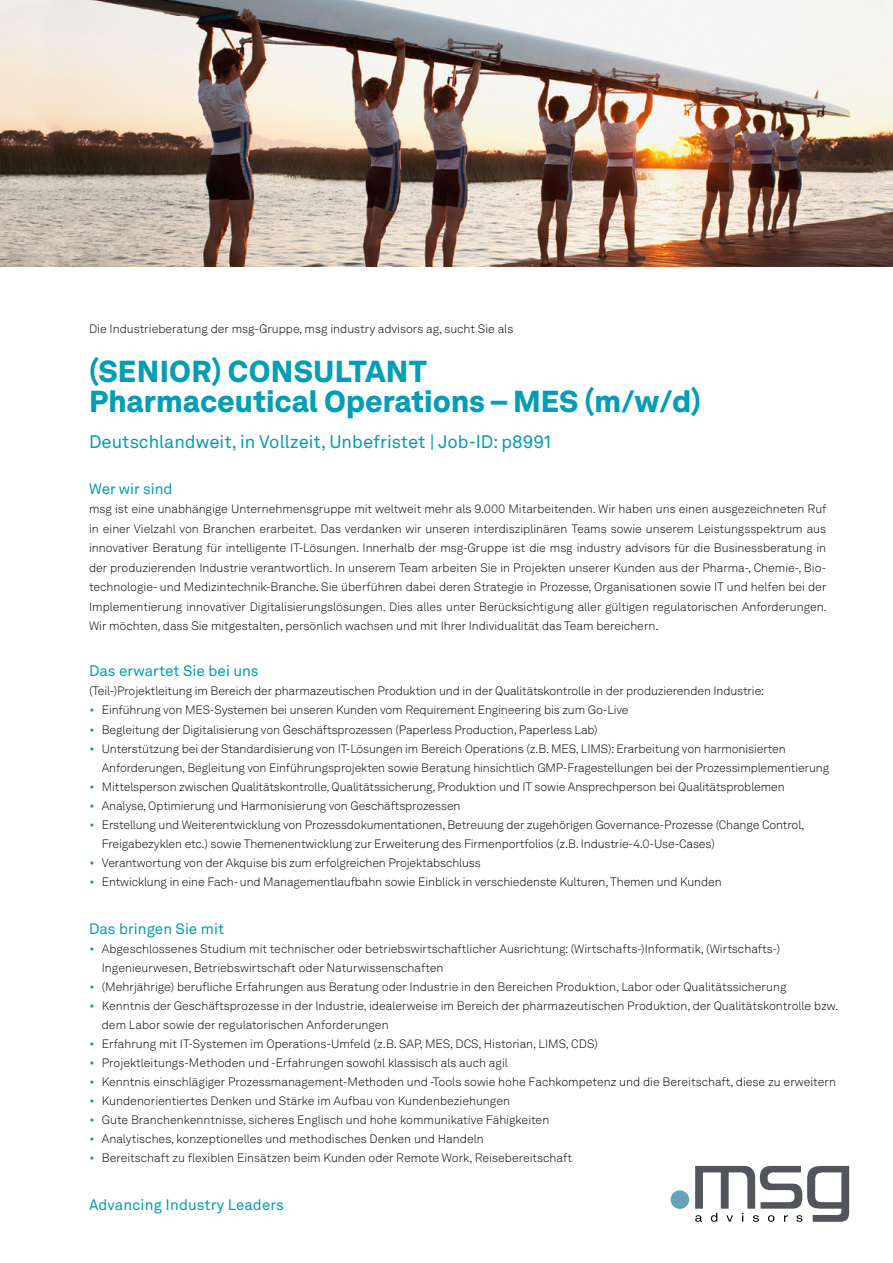
<style>
.page{position:relative;width:893px;height:1263px;background:#fff}
.page>*{position:absolute;margin:0;border:0;box-sizing:border-box;transform-origin:0 0}
.t1{font:900 30px/30px "Akkurat LL";color:#039db5}
.t2{font:18px "Akkurat LL";color:#039db5}
.t3{font:15px "Akkurat LL";color:#039db5}
.t4{font:15px "Akkurat Std";letter-spacing:.01em;color:#039db5}
.t5{font:300 12px/19.5px "Akkurat LL";letter-spacing:-.01em;color:#000}
.s1{font-family:"Akkurat Std"}
.s2{font-family:"Akkurat Std";font-size:13.5px;color:#039db5}
</style>
<div class="page">
<img style="left:0;top:0;width:893px;height:267px">
<div style="left:671px;top:1190px;width:18px;height:19px;background:#66a2b9;border-radius:50%"></div>
<svg style="left:695px;top:1166px;width:154px;height:56px"></svg>
<p class="t5" style="left:89px;top:319px;width:426px">Die Industrieberatung der msg-Gruppe, msg industry advisors ag, sucht Sie als</p>
<h1 class="t1" style="left:89px;top:355px;width:613px">(SENIOR) CONSULTANT<br>Pharmaceutical Operations – MES (m/w/d)</h1>
<h2 class="t2" style="left:89px;top:428px;width:464px">Deutschlandweit, in Vollzeit, Unbefristet <span class="s1">|</span> Job-ID: p8991</h2>
<p class="t3" style="left:89px;top:477px;width:85px">Wer wir sind</p>
<p class="t5" style="left:89px;top:499px;width:739px;text-align:justify">msg ist eine unabhängige Unternehmensgruppe mit weltweit mehr als 9.000 Mitarbeitenden. Wir haben uns einen ausgezeichneten Ruf in einer Vielzahl von Branchen erarbeitet. Das verdanken wir unseren interdisziplinären Teams sowie unserem Leistungsspektrum aus innovativer Beratung für intelligente IT-Lösungen. Innerhalb der msg-Gruppe ist die msg industry advisors für die Businessberatung in der produzierenden Industrie verantwortlich. In unserem Team arbeiten Sie in Projekten unserer Kunden aus der Pharma-, Chemie-, Bio&shy;technologie- und Medizintechnik-Branche. Sie überführen dabei deren Strategie in Prozesse, Organisationen sowie IT und helfen bei der Implementierung innovativer Digitalisierungslösungen. Dies alles unter Berücksichtigung aller gültigen regulatorischen Anforderungen.<br>Wir möchten, dass Sie mitgestalten, persönlich wachsen und mit Ihrer Individualität das Team bereichern.</p>
<p class="t3" style="left:89px;top:660px;width:171px">Das erwartet Sie bei uns</p>
<p class="t5" style="left:89px;top:681px;width:677px">(Teil-)Projektleitung im Bereich der pharmazeutischen Produktion und in der Qualitätskontrolle in der produzierenden Industrie:</p>
<p class="t5" style="left:89px;top:700px;width:541px"><span class="s2">•</span> Einführung von MES-Systemen bei unseren Kunden vom Requirement Engineering bis zum Go-Live</p>
<p class="t5" style="left:89px;top:719px;width:510px"><span class="s2">•</span> Begleitung der Digitalisierung von Geschäftsprozessen (Paperless Production, Paperless Lab)</p>
<p class="t5" style="left:102px;top:738px;width:729px;line-height:19px;text-indent:-13px"><span class="s2">•</span> Unterstützung bei der Standardisierung von IT-Lösungen im Bereich Operations (z.B. MES, LIMS): Erarbeitung von harmonisierten<br>Anforderungen, Begleitung von Einführungsprojekten sowie Beratung hinsichtlich GMP-Fragestellungen bei der Prozessimplementierung</p>
<p class="t5" style="left:89px;top:776px;width:697px"><span class="s2">•</span> Mittelsperson zwischen Qualitätskontrolle, Qualitätssicherung, Produktion und IT sowie Ansprechperson bei Qualitätsproblemen</p>
<p class="t5" style="left:89px;top:795px;width:373px"><span class="s2">•</span> Analyse, Optimierung und Harmonisierung von Geschäftsprozessen</p>
<p class="t5" style="left:102px;top:815px;width:704px;line-height:19px;text-indent:-13px"><span class="s2">•</span> Erstellung und Weiterentwicklung von Prozessdokumentationen, Betreuung der zugehörigen Governance-Prozesse (Change Control,<br>Freigabezyklen etc.) sowie Themenentwicklung zur Erweiterung des Firmenportfolios (z.B. Industrie-4.0-Use-Cases)</p>
<p class="t5" style="left:89px;top:853px;width:393px"><span class="s2">•</span> Verantwortung von der Akquise bis zum erfolgreichen Projektabschluss</p>
<p class="t5" style="left:89px;top:872px;width:634px"><span class="s2">•</span> Entwicklung in eine Fach- und Managementlaufbahn sowie Einblick in verschiedenste Kulturen, Themen und Kunden</p>
<p class="t3" style="left:89px;top:917px;width:137px">Das bringen Sie mit</p>
<p class="t5" style="left:102px;top:938px;width:680px;line-height:19px;text-indent:-13px"><span class="s2">•</span> Abgeschlossenes Studium mit technischer oder betriebswirtschaftlicher Ausrichtung: (Wirtschafts-)Informatik, (Wirtschafts-)<br>Ingenieurwesen, Betriebswirtschaft oder Naturwissenschaften</p>
<p class="t5" style="left:89px;top:976px;width:699px"><span class="s2">•</span> (Mehrjährige) berufliche Erfahrungen aus Beratung oder Industrie in den Bereichen Produktion, Labor oder Qualitätssicherung</p>
<p class="t5" style="left:102px;top:996px;width:738px;line-height:19px;text-indent:-13px"><span class="s2">•</span> Kenntnis der Geschäftsprozesse in der Industrie, idealerweise im Bereich der pharmazeutischen Produktion, der Qualitätskontrolle bzw. dem Labor sowie der regulatorischen Anforderungen</p>
<p class="t5" style="left:89px;top:1034px;width:510px"><span class="s2">•</span> Erfahrung mit IT-Systemen im Operations-Umfeld (z.B. SAP, MES, DCS, Historian, LIMS, CDS)</p>
<p class="t5" style="left:89px;top:1053px;width:420px"><span class="s2">•</span> Projektleitungs-Methoden und -Erfahrungen sowohl klassisch als auch agil</p>
<p class="t5" style="left:89px;top:1072px;width:748px"><span class="s2">•</span> Kenntnis einschlägiger Prozessmanagement-Methoden und -Tools sowie hohe Fachkompetenz und die Bereitschaft, diese zu erweitern</p>
<p class="t5" style="left:89px;top:1091px;width:422px"><span class="s2">•</span> Kundenorientiertes Denken und Stärke im Aufbau von Kundenbeziehungen</p>
<p class="t5" style="left:89px;top:1110px;width:462px"><span class="s2">•</span> Gute Branchenkenntnisse, sicheres Englisch und hohe kommunikative Fähigkeiten</p>
<p class="t5" style="left:89px;top:1129px;width:396px"><span class="s2">•</span> Analytisches, konzeptionelles und methodisches Denken und Handeln</p>
<p class="t5" style="left:89px;top:1148px;width:484px"><span class="s2">•</span> Bereitschaft zu flexiblen Einsätzen beim Kunden oder Remote Work, Reisebereitschaft</p>
<p class="t4" style="left:89px;top:1196px;width:196px">Advancing Industry Leaders</p>
</div>
